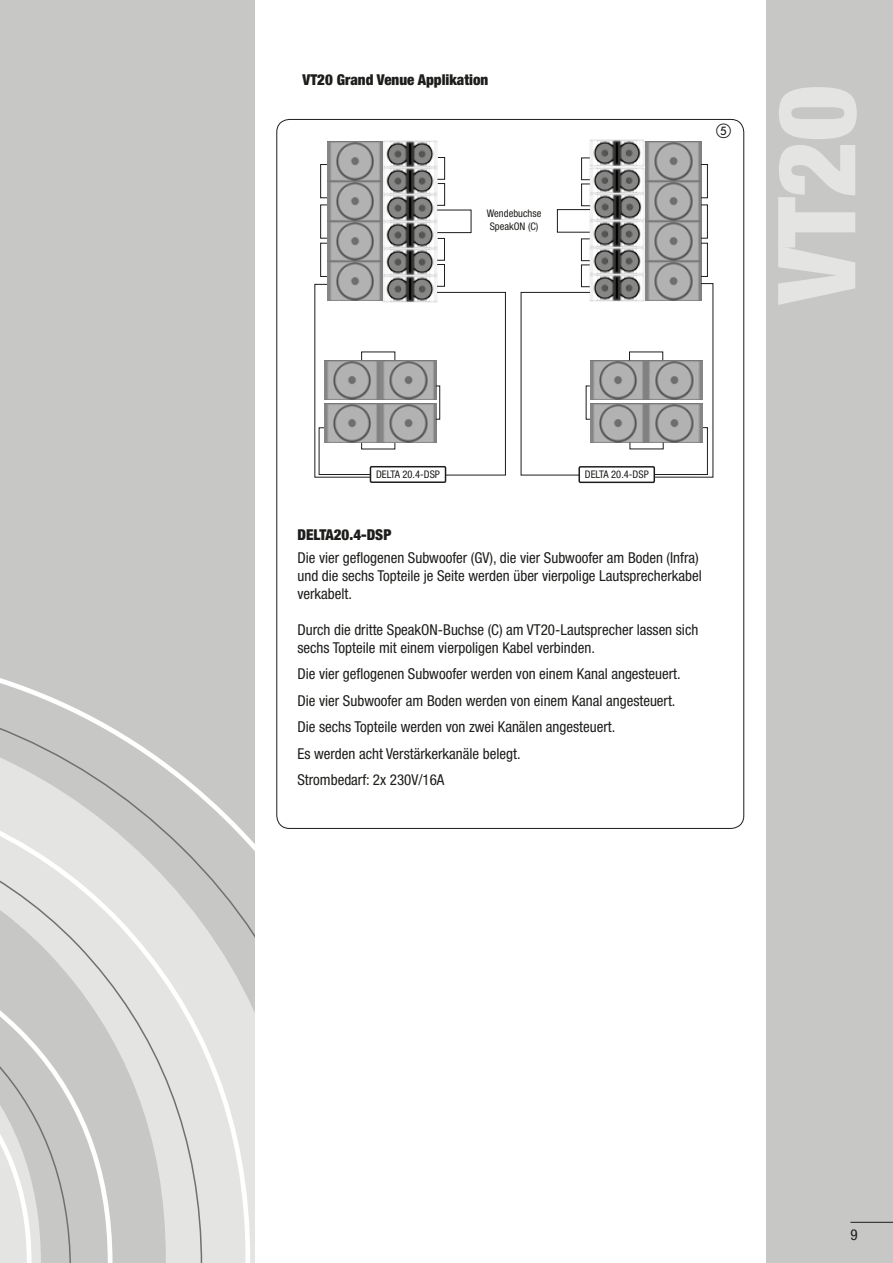
<style>
.page{position:relative;width:893px;height:1263px;background:#fff}
.page>*{position:absolute;margin:0;border:0;box-sizing:border-box;transform-origin:0 0}
.t1{font:900 condensed 108px "Helvetica Neue LT Std";color:#e4e4e3}
.t2{font:condensed 15px/26.5px "Helvetica Neue LT Std";color:#1d1d1b}
.t3{font:900 condensed 15px "Helvetica Neue LT Std";color:#1d1d1b}
.t4{font:15px "Zahlen Kreisrund";color:#1d1d1b}
.t5{font:condensed 10.5px/12.6px "Helvetica Neue LT Std";color:#1d1d1b}
</style>
<div class="page">
<div style="left:765px;top:0;width:128px;height:1263px;background:#c7c7c6"></div>
<div style="left:0;top:0;width:255px;height:1263px;background:#c7c7c6"></div>
<svg style="left:115px;top:729px;width:140px;height:534px"></svg>
<hr style="left:850px;top:1222px;width:43px;height:1px;background:#1d1d1b">
<svg style="left:0;top:678px;width:115px;height:585px"></svg>
<div style="left:578px;top:466px;width:77px;height:17px;border:2px solid #1d1d1b"></div>
<img style="left:382px;top:140px;width:56px;height:162px">
<img style="left:371px;top:360px;width:65px;height:39px">
<img style="left:371px;top:403px;width:65px;height:40px">
<div style="left:581px;top:265px;width:9px;height:22px;border:1px solid #1d1d1b"></div>
<div style="left:581px;top:238px;width:9px;height:23px;border:1px solid #1d1d1b"></div>
<img style="left:589px;top:140px;width:56px;height:162px">
<img style="left:591px;top:360px;width:63px;height:39px">
<img style="left:591px;top:403px;width:63px;height:40px">
<div style="left:437px;top:264px;width:8px;height:23px;border:1px solid #1d1d1b"></div>
<svg style="left:436px;top:238px;width:9px;height:23px"></svg>
<svg style="left:436px;top:292px;width:70px;height:184px"></svg>
<div style="left:581px;top:184px;width:10px;height:22px;border:1px solid #1d1d1b"></div>
<div style="left:581px;top:158px;width:9px;height:22px;border:1px solid #1d1d1b"></div>
<svg style="left:436px;top:157px;width:9px;height:49px"></svg>
<div style="left:370px;top:467px;width:75px;height:15px;background:#fff"></div>
<div style="left:370px;top:466px;width:76px;height:17px;border:2px solid #1d1d1b"></div>
<div style="left:320px;top:243px;width:7px;height:34px;border:1px solid #1d1d1b"></div>
<div style="left:435px;top:386px;width:5px;height:34px;border:1px solid #1d1d1b"></div>
<svg style="left:520px;top:292px;width:71px;height:184px"></svg>
<img style="left:327px;top:141px;width:56px;height:159px">
<img style="left:645px;top:141px;width:56px;height:159px">
<div style="left:320px;top:205px;width:7px;height:34px;border:1px solid #1d1d1b"></div>
<div style="left:320px;top:164px;width:7px;height:34px;border:1px solid #1d1d1b"></div>
<div style="left:701px;top:243px;width:7px;height:34px;border:1px solid #1d1d1b"></div>
<div style="left:701px;top:205px;width:7px;height:34px;border:1px solid #1d1d1b"></div>
<div style="left:701px;top:164px;width:7px;height:34px;border:1px solid #1d1d1b"></div>
<svg style="left:654px;top:283px;width:60px;height:195px"></svg>
<svg style="left:314px;top:284px;width:57px;height:194px"></svg>
<div style="left:437px;top:210px;width:34px;height:23px;border:1px solid #1d1d1b"></div>
<div style="left:557px;top:209px;width:33px;height:24px;border:1px solid #1d1d1b"></div>
<p class="t3" style="left:303px;top:70px;width:187px">VT20 Grand Venue Applikation</p>
<p class="t5" style="left:487px;top:207px;width:56px">Wendebuchse<br>SpeakON (C)</p>
<p class="t4" style="left:716px;top:123px;width:16px">e</p>
<h1 class="t1" style="left:750px;top:303px;width:220px;rotate:-90deg">VT20</h1>
<p class="t5" style="left:376px;top:468px;width:65px">DELTA 20.4-DSP</p>
<p class="t5" style="left:585px;top:468px;width:65px">DELTA 20.4-DSP</p>
<p class="t3" style="left:297px;top:526px;width:95px">DELTA20.4-DSP</p>
<p class="t2" style="left:297px;top:548px;width:406px;line-height:18px">Die vier geflogenen Subwoofer (GV), die vier Subwoofer am Boden (Infra) und die sechs Topteile je Seite werden über vierpolige Lautsprecherkabel verkabelt.</p>
<p class="t2" style="left:297px;top:620px;width:402px;line-height:18px">Durch die dritte SpeakON-Buchse (C) am VT20-Lautsprecher lassen sich sechs Topteile mit einem vierpoligen Kabel verbinden.</p>
<p class="t2" style="left:297px;top:660px;width:385px">Die vier geflogenen Subwoofer werden von einem Kanal angesteuert.<br>Die vier Subwoofer am Boden werden von einem Kanal angesteuert.<br>Die sechs Topteile werden von zwei Kanälen angesteuert.<br>Es werden acht Verstärkerkanäle belegt.<br>Strombedarf: 2x 230V/16A</p>
<p class="t2" style="left:850px;top:1221px;width:9px">9</p>
</div>
